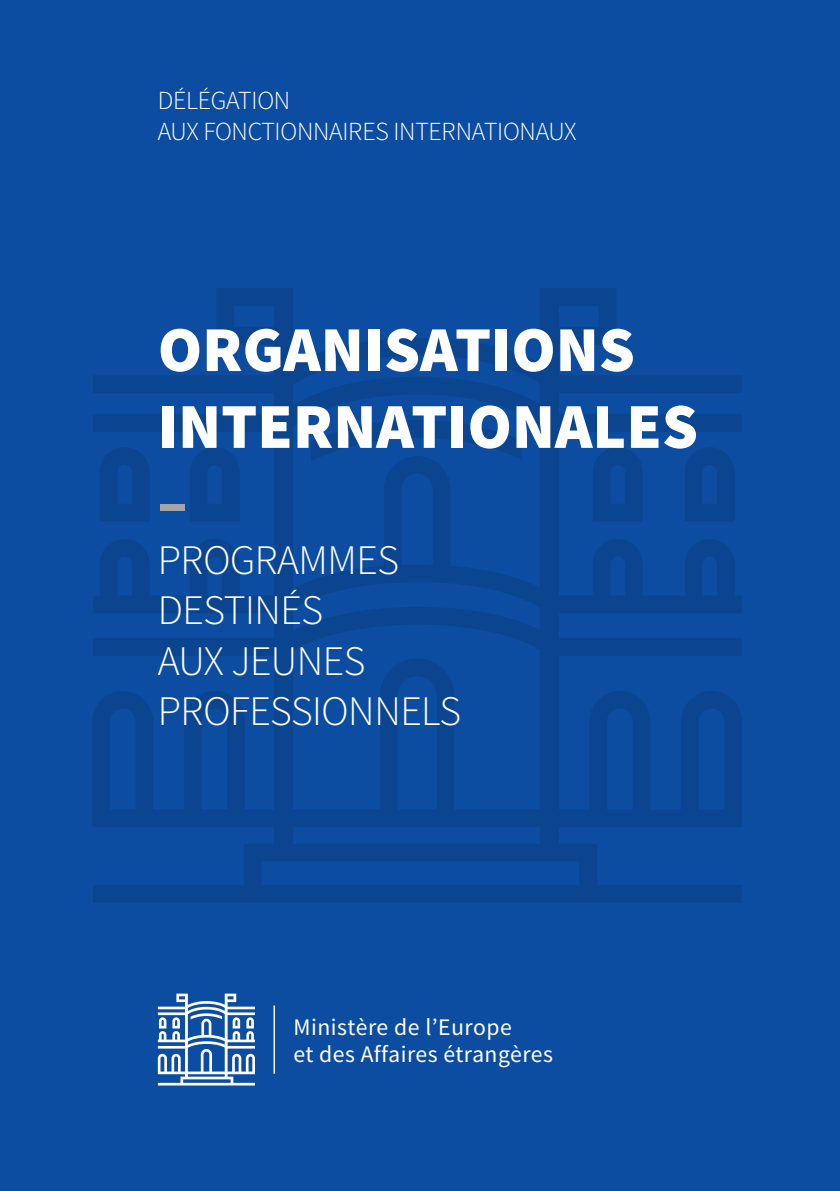
<style>
.page{position:relative;width:840px;height:1191px;background:#fff}
.page>*{position:absolute;margin:0;border:0;box-sizing:border-box;transform-origin:0 0}
.TITRE{font:900 64px/76.8px "Source Sans Pro";color:#fff}
.TITRE-2{font:900 63px "Source Sans Pro";color:#a4a5a4}
.SOUS-TITRE{font:300 42px/50.4px "Source Sans Pro";letter-spacing:-.01em;color:#fff}
.SOUS-TITRE-2{font:300 26px/31.2px "Source Sans Pro";letter-spacing:-.01em;color:#fff}
.Logo_MAE{font:23.6px/27.2px "Source Sans Pro";letter-spacing:.02em;color:#fff}
</style>
<div class="page">
<div style="left:0;top:0;width:839px;height:1191px;background:#0d4da1"></div>
<svg style="left:92px;top:288px;width:649px;height:614px"></svg>
<svg style="left:311px;top:420px;width:210px;height:41px"></svg>
<svg style="left:158px;top:993px;width:97px;height:92px"></svg>
<hr style="left:273px;top:1005px;width:2px;height:68px;background:#fff">
<p class="SOUS-TITRE-2" style="left:158px;top:85px;width:420px">DÉLÉGATION<br>AUX FONCTIONNAIRES INTERNATIONAUX</p>
<p class="TITRE" style="left:158px;top:314px;width:541px">ORGANISATIONS<br>INTERNATIONALES</p>
<p class="TITRE-2" style="left:158px;top:461px;width:32px">–</p>
<p class="SOUS-TITRE" style="left:158px;top:535px;width:304px">PROGRAMMES<br>DESTINÉS<br>AUX JEUNES<br>PROFESSIONNELS</p>
<p class="Logo_MAE" style="left:293px;top:1013px;width:261px">Ministère de l’Europe<br>et des Affaires étrangères</p>
</div>
